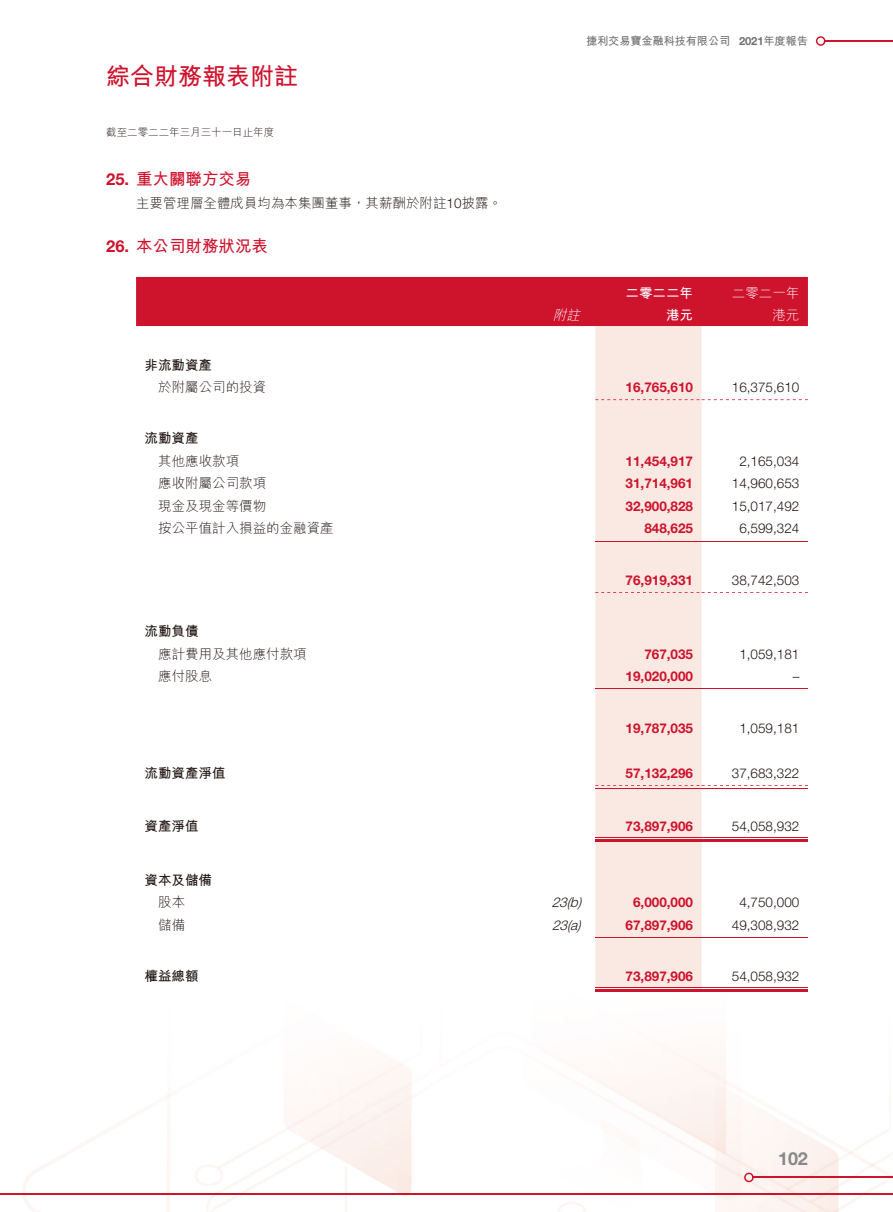
<style>
.page{position:relative;width:893px;height:1212px;background:#fff}
.page>*{position:absolute;margin:0;border:0;box-sizing:border-box;transform-origin:0 0}
.t1{font:24px "M Hei HK Bold E Ten B5 H";color:#ce132d}
.t2{font:700 18px "Helvetica Neue LT Std";color:#898989}
.t3{font:16.5px "M Hei HK Bold E Ten B5 H";color:#ce132d}
.t4{font:700 13.5px "Helvetica Neue LT Std";color:#ce132d}
.t5{font:300 13.5px "Helvetica Neue LT Std";color:#231916}
.t6{font:13.5px "M Hei HK Light E Ten B5 H";color:#231916}
.t7{font:13.5px "M Hei HK Bold E Ten B5 H";color:#231916}
.t8{font:italic 300 13.5px "Helvetica Neue LT Std";color:#231916}
.t9{font:13.5px "M Hei HK Bold E Ten B5 H";color:#fff}
.t10{font:13.5px "M Hei HK Light E Ten B5 H";color:#fff}
.t11{font:italic 13.5px "M Hei HK Light E Ten B5 H";color:#fff}
.t12{font:11.25px "M Hei HK Bold E Ten B5 H";letter-spacing:-.015em;color:#717171}
.t13{font:10.5px "M Hei HK Light E Ten B5 H";color:#231916}
.s1{font-family:"Helvetica Neue LT Std";font-weight:700}
.s2{font-family:"Helvetica Neue LT Std";font-weight:300}
</style>
<div class="page">
<img style="left:0;top:991px;width:893px;height:221px">
<svg style="left:816px;top:36px;width:9px;height:10px"></svg>
<hr style="left:824px;top:40px;width:69px;height:2px;background:#ce132d">
<svg style="left:744px;top:1172px;width:10px;height:10px"></svg>
<hr style="left:752px;top:1177px;width:141px;height:1px;background:#ce132d">
<hr style="left:0;top:1193px;width:893px;height:1px;background:#ce132d">
<div style="left:136px;top:277px;width:672px;height:49px;background:#ce132d"></div>
<div style="left:595px;top:326px;width:107px;height:663px;background:#f9e9e2"></div>
<svg style="left:595px;top:399px;width:213px;height:1px"></svg>
<hr style="left:595px;top:541px;width:213px;height:1px;background:#ce132d">
<svg style="left:595px;top:592px;width:213px;height:1px"></svg>
<hr style="left:595px;top:688px;width:213px;height:1px;background:#ce132d">
<hr style="left:595px;top:788px;width:107px;height:1px;background:#ce132d">
<svg style="left:595px;top:785px;width:213px;height:1px"></svg>
<hr style="left:702px;top:788px;width:106px;height:1px;background:#ce132d">
<hr style="left:595px;top:837px;width:107px;height:1px;background:#ce132d">
<hr style="left:595px;top:839px;width:107px;height:2px;background:#ce132d">
<hr style="left:702px;top:837px;width:106px;height:1px;background:#ce132d">
<hr style="left:702px;top:839px;width:106px;height:2px;background:#ce132d">
<hr style="left:595px;top:937px;width:213px;height:1px;background:#ce132d">
<hr style="left:595px;top:987px;width:107px;height:1px;background:#ce132d">
<hr style="left:595px;top:989px;width:107px;height:2px;background:#ce132d">
<hr style="left:702px;top:987px;width:106px;height:1px;background:#ce132d">
<hr style="left:702px;top:989px;width:106px;height:2px;background:#ce132d">
<h1 class="t1" style="left:106px;top:67px;width:193px">綜合財務報表附註</h1>
<p class="t13" style="left:106px;top:128px;width:169px">截至二零二二年三月三十一日止年度</p>
<p class="t3" style="left:106px;top:172px;width:147px"><span class="s1">25.</span> 重大關聯方交易</p>
<p class="t6" style="left:136px;top:198px;width:368px">主要管理層全體成員均為本集團董事，其薪酬於附註<span class="s2">10</span>披露。</p>
<p class="t3" style="left:106px;top:240px;width:163px"><span class="s1">26.</span> 本公司財務狀況表</p>
<p class="t12" style="left:586px;top:37px;width:223px">捷利交易寶金融科技有限公司 <span class="s1">2021</span>年度報告</p>
<p class="t9" style="left:626px;top:288px;width:69px">二零二二年</p>
<p class="t10" style="left:732px;top:288px;width:69px">二零二一年</p>
<p class="t11" style="left:553px;top:310px;width:32px">附註</p>
<p class="t9" style="left:666px;top:310px;width:28px">港元</p>
<p class="t10" style="left:772px;top:310px;width:28px">港元</p>
<p class="t7" style="left:145px;top:359px;width:69px">非流動資產</p>
<p class="t6" style="left:158px;top:382px;width:110px">於附屬公司的投資</p>
<p class="t4" style="left:626px;top:382px;width:69px">16,765,610</p>
<p class="t5" style="left:732px;top:382px;width:69px">16,375,610</p>
<p class="t7" style="left:145px;top:433px;width:56px">流動資產</p>
<p class="t6" style="left:158px;top:456px;width:83px">其他應收款項</p>
<p class="t4" style="left:626px;top:456px;width:69px">11,454,917</p>
<p class="t5" style="left:739px;top:456px;width:62px">2,165,034</p>
<p class="t6" style="left:158px;top:478px;width:109px">應收附屬公司款項</p>
<p class="t4" style="left:626px;top:479px;width:69px">31,714,961</p>
<p class="t5" style="left:732px;top:479px;width:69px">14,960,653</p>
<p class="t6" style="left:158px;top:501px;width:109px">現金及現金等價物</p>
<p class="t4" style="left:626px;top:501px;width:69px">32,900,828</p>
<p class="t5" style="left:732px;top:501px;width:69px">15,017,492</p>
<p class="t6" style="left:158px;top:523px;width:177px">按公平值計入損益的金融資產</p>
<p class="t4" style="left:644px;top:524px;width:50px">848,625</p>
<p class="t5" style="left:739px;top:524px;width:62px">6,599,324</p>
<p class="t4" style="left:626px;top:575px;width:69px">76,919,331</p>
<p class="t5" style="left:732px;top:575px;width:69px">38,742,503</p>
<p class="t7" style="left:145px;top:626px;width:56px">流動負債</p>
<p class="t6" style="left:158px;top:648px;width:150px">應計費用及其他應付款項</p>
<p class="t4" style="left:644px;top:649px;width:50px">767,035</p>
<p class="t5" style="left:739px;top:649px;width:62px">1,059,181</p>
<p class="t6" style="left:158px;top:671px;width:55px">應付股息</p>
<p class="t4" style="left:626px;top:672px;width:69px">19,020,000</p>
<p class="t5" style="left:793px;top:672px;width:8px">–</p>
<p class="t4" style="left:626px;top:723px;width:69px">19,787,035</p>
<p class="t5" style="left:739px;top:723px;width:62px">1,059,181</p>
<p class="t7" style="left:145px;top:767px;width:82px">流動資產淨值</p>
<p class="t4" style="left:626px;top:768px;width:69px">57,132,296</p>
<p class="t5" style="left:732px;top:768px;width:69px">37,683,322</p>
<p class="t7" style="left:145px;top:821px;width:56px">資產淨值</p>
<p class="t4" style="left:626px;top:821px;width:69px">73,897,906</p>
<p class="t5" style="left:732px;top:821px;width:69px">54,058,932</p>
<p class="t7" style="left:145px;top:874px;width:69px">資本及儲備</p>
<p class="t6" style="left:158px;top:897px;width:28px">股本</p>
<p class="t8" style="left:552px;top:897px;width:31px">23(b)</p>
<p class="t4" style="left:633px;top:897px;width:62px">6,000,000</p>
<p class="t5" style="left:739px;top:897px;width:62px">4,750,000</p>
<p class="t6" style="left:158px;top:919px;width:28px">儲備</p>
<p class="t8" style="left:552px;top:920px;width:30px">23(a)</p>
<p class="t4" style="left:626px;top:920px;width:69px">67,897,906</p>
<p class="t5" style="left:732px;top:920px;width:69px">49,308,932</p>
<p class="t7" style="left:145px;top:971px;width:56px">權益總額</p>
<p class="t4" style="left:626px;top:971px;width:69px">73,897,906</p>
<p class="t5" style="left:732px;top:971px;width:69px">54,058,932</p>
<h2 class="t2" style="left:778px;top:1152px;width:31px">102</h2>
</div>
